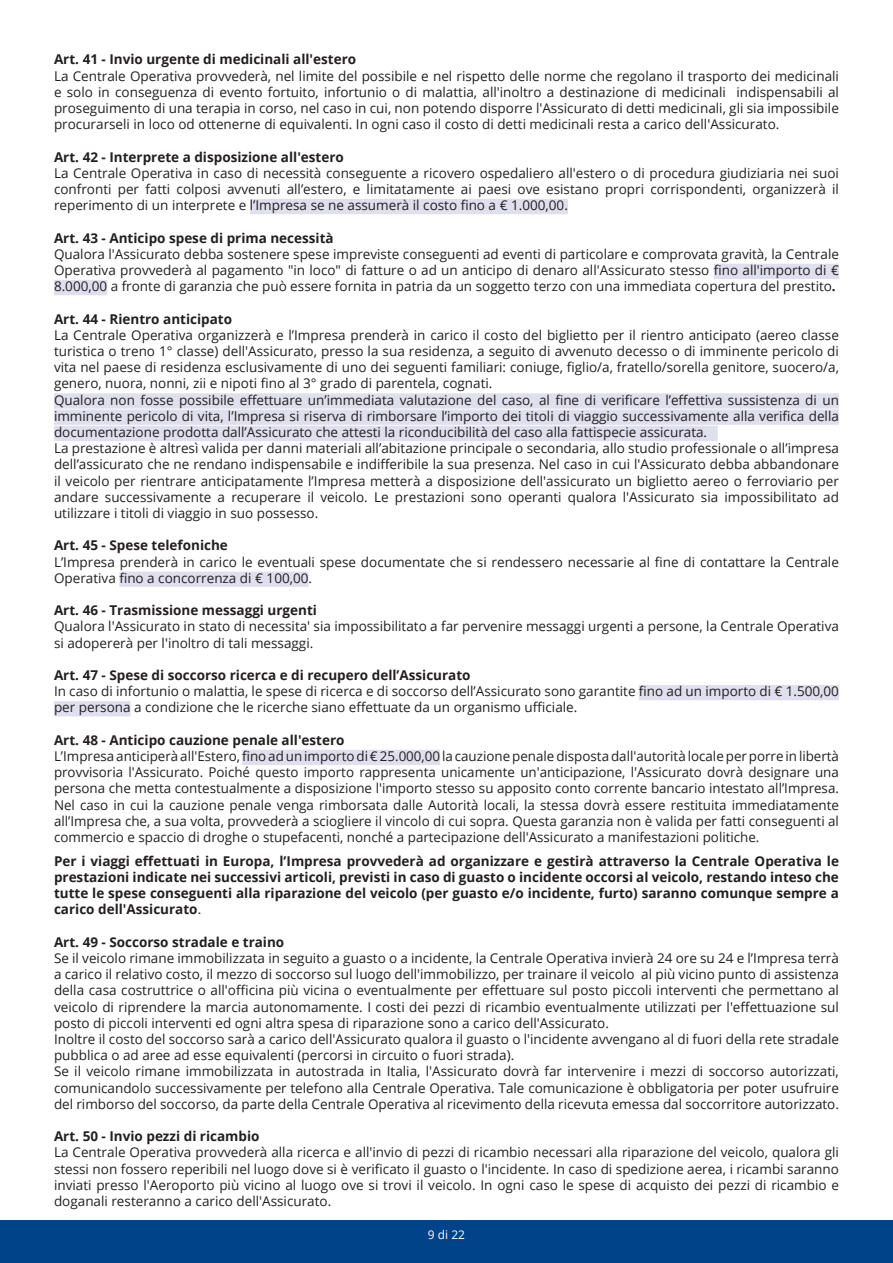
<style>
.page{position:relative;width:893px;height:1263px;background:#fff}
.page>*{position:absolute;margin:0;border:0;box-sizing:border-box;transform-origin:0 0}
.t1{font:13.5px/16.2px "Open Sans";color:#231f20;text-align:justify}
.t2{font:700 13.5px/16.2px "Open Sans";color:#231f20;text-align:justify}
.t3{font:12px "Open Sans";color:#fff}
.s1{font-weight:700}
.s2{font-weight:400}
</style>
<div class="page">
<div style="left:0;top:1220px;width:893px;height:43px;background:#004389"></div>
<div style="left:250px;top:199px;width:318px;height:15px;background:#dfdfed"></div>
<div style="left:714px;top:264px;width:125px;height:15px;background:#dfdfed"></div>
<div style="left:54px;top:280px;width:53px;height:15px;background:#dfdfed"></div>
<div style="left:54px;top:393px;width:785px;height:16px;background:#dfdfed"></div>
<div style="left:54px;top:409px;width:785px;height:16px;background:#dfdfed"></div>
<div style="left:54px;top:426px;width:664px;height:15px;background:#dfdfed"></div>
<div style="left:119px;top:571px;width:190px;height:16px;background:#dfdfed"></div>
<div style="left:639px;top:685px;width:200px;height:15px;background:#dfdfed"></div>
<div style="left:54px;top:701px;width:77px;height:15px;background:#dfdfed"></div>
<div style="left:242px;top:750px;width:198px;height:15px;background:#dfdfed"></div>
<p class="t2" style="left:54px;top:51px;width:304px">Art. 41 - Invio urgente di medicinali all'estero</p>
<p class="t1" style="left:54px;top:67px;width:786px">La Centrale Operativa provvederà, nel limite del possibile e nel rispetto delle norme che regolano il trasporto dei medicinali e solo in conseguenza di evento fortuito, infortunio o di malattia, all'inoltro a destinazione di medicinali indispensabili al proseguimento di una terapia in corso, nel caso in cui, non potendo disporre l'Assicurato di detti medicinali, gli sia impossibile procurarseli in loco od ottenerne di equivalenti. In ogni caso il costo di detti medicinali resta a carico dell'Assicurato.</p>
<p class="t2" style="left:54px;top:148px;width:291px">Art. 42 - Interprete a disposizione all'estero</p>
<p class="t1" style="left:54px;top:164px;width:786px">La Centrale Operativa in caso di necessità conseguente a ricovero ospedaliero all'estero o di procedura giudiziaria nei suoi confronti per fatti colposi avvenuti all’estero, e limitatamente ai paesi ove esistano propri corrispondenti, organizzerà il reperimento di un interprete e l’Impresa se ne assumerà il costo fino a € 1.000,00.</p>
<p class="t2" style="left:54px;top:229px;width:281px">Art. 43 - Anticipo spese di prima necessità</p>
<p class="t1" style="left:54px;top:245px;width:786px">Qualora l'Assicurato debba sostenere spese impreviste conseguenti ad eventi di particolare e comprovata gravità, la Centrale Operativa provvederà al pagamento "in loco" di fatture o ad un anticipo di denaro all'Assicurato stesso fino all'importo di € 8.000,00 a fronte di garanzia che può essere fornita in patria da un soggetto terzo con una immediata copertura del prestito<span class="s1">.</span></p>
<p class="t2" style="left:54px;top:310px;width:180px">Art. 44 - Rientro anticipato</p>
<p class="t1" style="left:54px;top:326px;width:786px;text-align:left">La Centrale Operativa organizzerà e l’Impresa prenderà in carico il costo del biglietto per il rientro anticipato (aereo classe turistica o treno 1° classe) dell'Assicurato, presso la sua residenza, a seguito di avvenuto decesso o di imminente pericolo di vita nel paese di residenza esclusivamente di uno dei seguenti familiari: coniuge, figlio/a, fratello/sorella genitore, suocero/a, genero, nuora, nonni, zii e nipoti fino al 3° grado di parentela, cognati.<br>Qualora non fosse possibile effettuare un’immediata valutazione del caso, al fine di verificare l’effettiva sussistenza di un imminente pericolo di vita, l’Impresa si riserva di rimborsare l’importo dei titoli di viaggio successivamente alla verifica della documentazione prodotta dall’Assicurato che attesti la riconducibilità del caso alla fattispecie assicurata.<br>La prestazione è altresì valida per danni materiali all’abitazione principale o secondaria, allo studio professionale o all’impresa dell’assicurato che ne rendano indispensabile e indifferibile la sua presenza. Nel caso in cui l'Assicurato debba abbandonare il veicolo per rientrare anticipatamente l’Impresa metterà a disposizione dell'assicurato un biglietto aereo o ferroviario per andare successivamente a recuperare il veicolo. Le prestazioni sono operanti qualora l'Assicurato sia impossibilitato ad utilizzare i titoli di viaggio in suo possesso.</p>
<p class="t2" style="left:54px;top:537px;width:175px">Art. 45 - Spese telefoniche</p>
<p class="t1" style="left:54px;top:553px;width:786px">L’Impresa prenderà in carico le eventuali spese documentate che si rendessero necessarie al fine di contattare la Centrale<br>Operativa fino a concorrenza di € 100,00.</p>
<p class="t2" style="left:54px;top:602px;width:265px">Art. 46 - Trasmissione messaggi urgenti</p>
<p class="t1" style="left:54px;top:618px;width:786px">Qualora l'Assicurato in stato di necessita' sia impossibilitato a far pervenire messaggi urgenti a persone, la Centrale Operativa si adopererà per l'inoltro di tali messaggi.</p>
<p class="t2" style="left:54px;top:667px;width:418px">Art. 47 - Spese di soccorso ricerca e di recupero dell’Assicurato</p>
<p class="t1" style="left:54px;top:683px;width:786px">In caso di infortunio o malattia, le spese di ricerca e di soccorso dell’Assicurato sono garantite fino ad un importo di € 1.500,00 per persona a condizione che le ricerche siano effettuate da un organismo ufficiale.</p>
<p class="t2" style="left:54px;top:731px;width:292px">Art. 48 - Anticipo cauzione penale all'estero</p>
<p class="t1" style="left:54px;top:748px;width:787px">L’Impresa anticiperà all'Estero, fino ad un importo di € 25.000,00 la cauzione penale disposta dall'autorità locale per porre in libertà provvisoria l'Assicurato. Poiché questo importo rappresenta unicamente un'anticipazione, l'Assicurato dovrà designare una persona che metta contestualmente a disposizione l'importo stesso su apposito conto corrente bancario intestato all’Impresa.<br>Nel caso in cui la cauzione penale venga rimborsata dalle Autorità locali, la stessa dovrà essere restituita immediatamente all’Impresa che, a sua volta, provvederà a sciogliere il vincolo di cui sopra. Questa garanzia non è valida per fatti conseguenti al commercio e spaccio di droghe o stupefacenti, nonché a partecipazione dell'Assicurato a manifestazioni politiche.</p>
<p class="t2" style="left:54px;top:852px;width:786px">Per i viaggi effettuati in Europa, l’Impresa provvederà ad organizzare e gestirà attraverso la Centrale Operativa le prestazioni indicate nei successivi articoli, previsti in caso di guasto o incidente occorsi al veicolo, restando inteso che tutte le spese conseguenti alla riparazione del veicolo (per guasto e/o incidente, furto) saranno comunque sempre a carico dell'Assicurato<span class="s2">.</span></p>
<p class="t2" style="left:54px;top:933px;width:232px">Art. 49 - Soccorso stradale e traino</p>
<p class="t1" style="left:54px;top:949px;width:786px;text-align:left">Se il veicolo rimane immobilizzata in seguito a guasto o a incidente, la Centrale Operativa invierà 24 ore su 24 e l’Impresa terrà a carico il relativo costo, il mezzo di soccorso sul luogo dell'immobilizzo, per trainare il veicolo al più vicino punto di assistenza della casa costruttrice o all'officina più vicina o eventualmente per effettuare sul posto piccoli interventi che permettano al veicolo di riprendere la marcia autonomamente. I costi dei pezzi di ricambio eventualmente utilizzati per l'effettuazione sul posto di piccoli interventi ed ogni altra spesa di riparazione sono a carico dell'Assicurato.<br>Inoltre il costo del soccorso sarà a carico dell'Assicurato qualora il guasto o l'incidente avvengano al di fuori della rete stradale pubblica o ad aree ad esse equivalenti (percorsi in circuito o fuori strada).<br>Se il veicolo rimane immobilizzata in autostrada in Italia, l'Assicurato dovrà far intervenire i mezzi di soccorso autorizzati, comunicandolo successivamente per telefono alla Centrale Operativa. Tale comunicazione è obbligatoria per poter usufruire del rimborso del soccorso, da parte della Centrale Operativa al ricevimento della ricevuta emessa dal soccorritore autorizzato.</p>
<p class="t2" style="left:54px;top:1128px;width:207px">Art. 50 - Invio pezzi di ricambio</p>
<p class="t1" style="left:54px;top:1144px;width:786px">La Centrale Operativa provvederà alla ricerca e all'invio di pezzi di ricambio necessari alla riparazione del veicolo, qualora gli stessi non fossero reperibili nel luogo dove si è verificato il guasto o l'incidente. In caso di spedizione aerea, i ricambi saranno inviati presso l'Aeroporto più vicino al luogo ove si trovi il veicolo. In ogni caso le spese di acquisto dei pezzi di ricambio e doganali resteranno a carico dell'Assicurato.</p>
<p class="t3" style="left:428px;top:1227px;width:39px">9 di 22</p>
</div>
